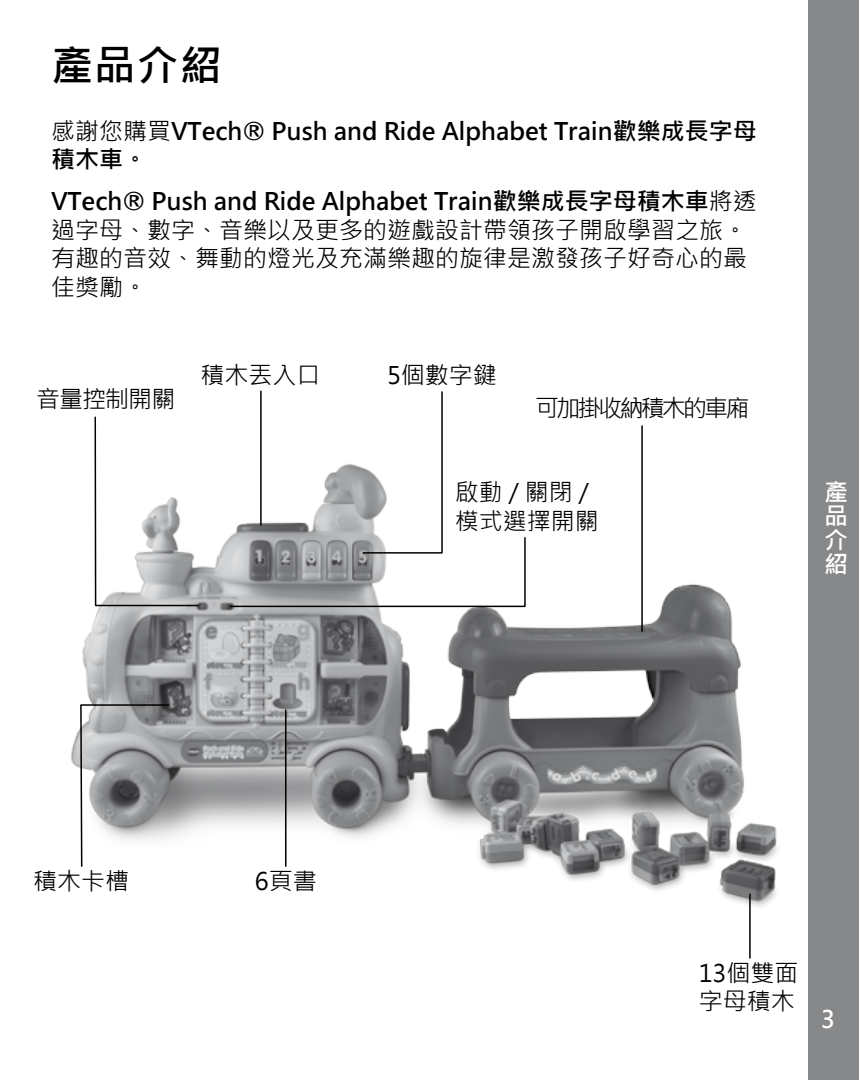
<style>
.page{position:relative;width:859px;height:1080px;background:#fff}
.page>*{position:absolute;margin:0;border:0;box-sizing:border-box;transform-origin:0 0}
.t1{font:700 42px "Microsoft Jheng Hei";color:#000}
.t2{font:24px/28.8px "Microsoft Jheng Hei";color:#000}
.t3{font:700 24px/28.8px "Microsoft Jheng Hei";color:#000}
.t4{font:24px "Microsoft Jheng Hei";letter-spacing:-.12em;color:#000}
.t5{font:700 24px/24px "Microsoft Jheng Hei";color:#fff;text-align:justify}
.s1{font-weight:400}
.s2{font-weight:700}
</style>
<div class="page">
<div style="left:809px;top:0;width:50px;height:1080px;background:#87888a"></div>
<img style="left:71px;top:538px;width:707px;height:369px">
<svg style="left:229px;top:390px;width:297px;height:218px"></svg>
<svg style="left:94px;top:416px;width:105px;height:191px"></svg>
<svg style="left:79px;top:704px;width:91px;height:164px"></svg>
<hr style="left:285px;top:710px;width:1px;height:156px;background:#000">
<hr style="left:749px;top:894px;width:2px;height:64px;background:#000">
<hr style="left:641px;top:426px;width:2px;height:205px;background:#000">
<hr style="left:260px;top:391px;width:2px;height:134px;background:#000">
<p class="t1" style="left:51px;top:39px;width:172px">產品介紹</p>
<p class="t3" style="left:51px;top:116px;width:707px"><span class="s1">感謝您購買</span>VTech® Push and Ride Alphabet Train歡樂成長字母積木車。</p>
<p class="t2" style="left:51px;top:187px;width:707px"><span class="s2">VTech® Push and Ride Alphabet Train歡樂成長字母積木車</span>將透過字母、數字、音樂以及更多的遊戲設計帶領孩子開啟學習之旅。有趣的音效、舞動的燈光及充滿樂趣的旋律是激發孩子好奇心的最佳奬勵。</p>
<p class="t2" style="left:36px;top:385px;width:141px">音量控制開關</p>
<p class="t2" style="left:201px;top:361px;width:121px">積木丟入口</p>
<p class="t2" style="left:387px;top:361px;width:111px">5個數字鍵</p>
<p class="t4" style="left:535px;top:393px;width:216px">可加掛收納積木的車廂</p>
<p class="t2" style="left:455px;top:478px;width:145px">啟動 / 關閉 /模式選擇開關</p>
<p class="t5" style="left:824px;top:480px;width:24px">產品介紹</p>
<p class="t2" style="left:33px;top:867px;width:97px">積木卡槽</p>
<p class="t2" style="left:255px;top:867px;width:63px">6頁書</p>
<p class="t2" style="left:699px;top:958px;width:101px">13個雙面字母積木</p>
<p class="t5" style="left:821px;top:1007px;width:16px">3</p>
</div>
